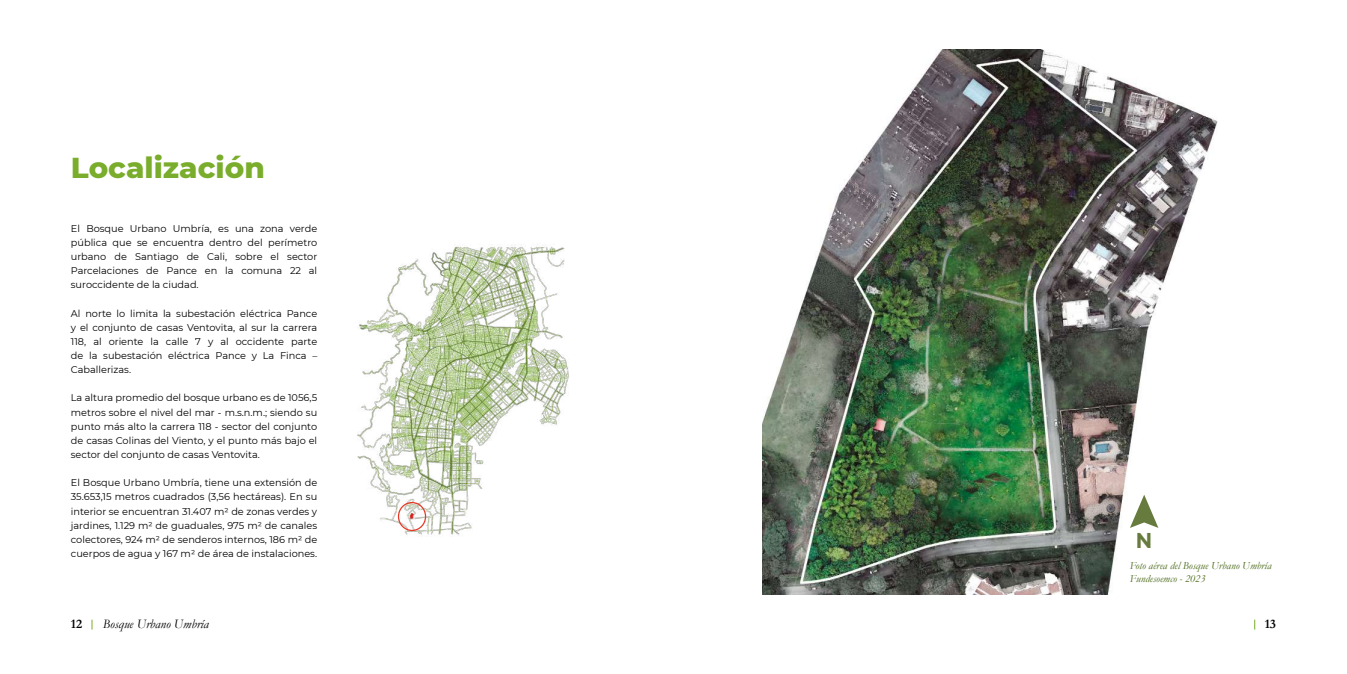
<style>
.page{position:relative;width:1347px;height:674px;background:#fff}
.page>*{position:absolute;margin:0;border:0;box-sizing:border-box;transform-origin:0 0}
.t1{font:800 29.38px "Montserrat";color:#79ad2b}
.t2{font:700 21.38px "Montserrat";color:#677b3f;scale:.95 1}
.t3{font:italic 13px "Garamond";color:#000}
.t4{font:700 13px "Garamond";color:#000}
.t5{font:italic 10.88px/13px "Garamond";color:#4a6917}
.t6{font:9.75px/14.1px "Montserrat";color:#000;text-align:justify}
</style>
<div class="page">
<img style="left:762px;top:50px;width:455px;height:544px">
<img style="left:357px;top:244px;width:212px;height:291px">
<svg style="left:1130px;top:494px;width:28px;height:33px"></svg>
<div style="left:398px;top:501px;width:28px;height:29px;border:1px solid #e73925;border-radius:50%"></div>
<h1 class="t1" style="left:71px;top:146px;width:195px">Localización</h1>
<p class="t6" style="left:71px;top:221px;width:248px">El Bosque Urbano Umbría, es una zona verde pública que se encuentra dentro del perímetro urbano de Santiago de Cali, sobre el sector Parcelaciones de Pance en la comuna 22 al suroccidente de la ciudad.</p>
<p class="t6" style="left:71px;top:305px;width:248px">Al norte lo limita la subestación eléctrica Pance y el conjunto de casas Ventovita, al sur la carrera 118, al oriente la calle 7 y al occidente parte de la subestación eléctrica Pance y La Finca – Caballerizas.</p>
<p class="t6" style="left:71px;top:390px;width:248px">La altura promedio del bosque urbano es de 1056,5 metros sobre el nivel del mar - m.s.n.m.; siendo su punto más alto la carrera 118 - sector del conjunto de casas Colinas del Viento, y el punto más bajo el sector del conjunto de casas Ventovita.</p>
<p class="t6" style="left:71px;top:475px;width:248px">El Bosque Urbano Umbría, tiene una extensión de 35.653,15 metros cuadrados (3,56 hectáreas). En su interior se encuentran 31.407 m2 de zonas verdes y jardines, 1.129 m2 de guaduales, 975 m2 de canales colectores, 924 m2 de senderos internos, 186 m2 de cuerpos de agua y 167 m2 de área de instalaciones.</p>
<h2 class="t2" style="left:1136px;top:524px;width:19px">N</h2>
<p class="t5" style="left:1130px;top:559px;width:143px">Foto aérea del Bosque Urbano Umbría<br>Fundesoemco - 2023</p>
<h3 class="t4" style="left:71px;top:614px;width:13px">12</h3>
<h3 class="t3" style="left:103px;top:615px;width:108px">Bosque Urbano Umbría</h3>
<h3 class="t4" style="left:1264px;top:614px;width:13px">13</h3>
</div>
